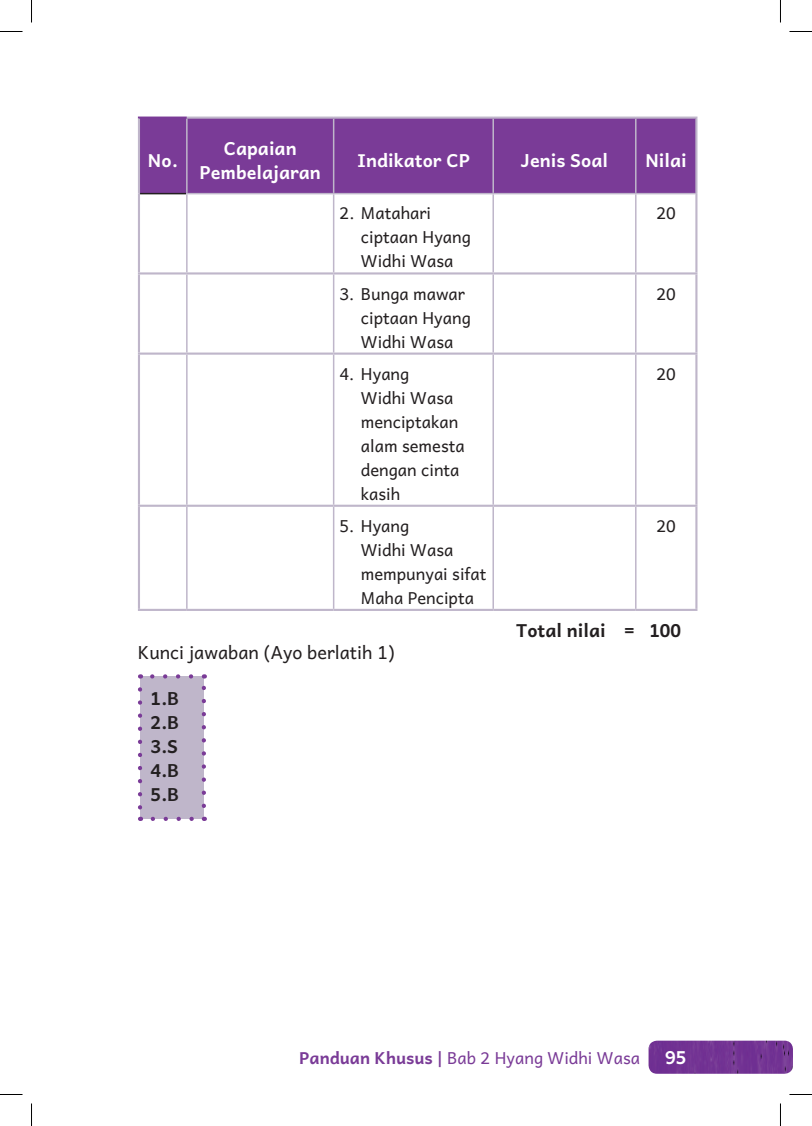
<style>
.page{position:relative;width:812px;height:1126px;background:#fff}
.page>*{position:absolute;margin:0;border:0;box-sizing:border-box;transform-origin:0 0}
.t1{font:700 18px/24px "Andika New Basic";color:#fff;text-align:center}
.t2{font:700 18px/24px "Andika New Basic";color:#231f20;text-align:justify}
.t3{font:18px "Andika New Basic";color:#231f20}
.t4{font:16.5px/24px "Andika New Basic";color:#231f20}
.t5{font:16.5px "Andika New Basic";color:#7a3b97}
.s1{font-weight:700}
</style>
<div class="page">
<img style="left:648px;top:1041px;width:144px;height:33px">
<div style="left:140px;top:119px;width:555px;height:74px;background:#7a3b97"></div>
<svg style="left:140px;top:194px;width:555px;height:415px"></svg>
<hr style="left:138px;top:117px;width:49px;height:2px;background:#7a3b97">
<hr style="left:140px;top:193px;width:46px;height:1px;background:#231f20">
<hr style="left:138px;top:119px;width:2px;height:75px;background:#bfb6ca">
<hr style="left:138px;top:194px;width:2px;height:78px;background:#bfb6ca">
<hr style="left:138px;top:272px;width:49px;height:3px;background:#bfb6ca">
<hr style="left:138px;top:275px;width:2px;height:78px;background:#bfb6ca">
<hr style="left:138px;top:353px;width:49px;height:2px;background:#bfb6ca">
<hr style="left:138px;top:355px;width:2px;height:150px;background:#bfb6ca">
<hr style="left:138px;top:505px;width:49px;height:2px;background:#bfb6ca">
<hr style="left:138px;top:507px;width:2px;height:102px;background:#bfb6ca">
<hr style="left:138px;top:609px;width:49px;height:2px;background:#bfb6ca">
<hr style="left:333px;top:119px;width:1px;height:74px;background:#bfb6ca">
<hr style="left:492px;top:119px;width:2px;height:74px;background:#bfb6ca">
<hr style="left:635px;top:119px;width:1px;height:74px;background:#bfb6ca">
<hr style="left:333px;top:194px;width:1px;height:78px;background:#bfb6ca">
<hr style="left:492px;top:194px;width:2px;height:78px;background:#bfb6ca">
<hr style="left:635px;top:194px;width:1px;height:78px;background:#bfb6ca">
<hr style="left:333px;top:275px;width:1px;height:78px;background:#bfb6ca">
<hr style="left:492px;top:275px;width:2px;height:78px;background:#bfb6ca">
<hr style="left:635px;top:275px;width:1px;height:78px;background:#bfb6ca">
<hr style="left:333px;top:355px;width:1px;height:150px;background:#bfb6ca">
<hr style="left:492px;top:355px;width:2px;height:150px;background:#bfb6ca">
<hr style="left:635px;top:355px;width:1px;height:150px;background:#bfb6ca">
<hr style="left:333px;top:507px;width:1px;height:102px;background:#bfb6ca">
<hr style="left:492px;top:507px;width:2px;height:102px;background:#bfb6ca">
<hr style="left:635px;top:507px;width:1px;height:102px;background:#bfb6ca">
<hr style="left:695px;top:119px;width:2px;height:75px;background:#bfb6ca">
<hr style="left:695px;top:194px;width:2px;height:78px;background:#bfb6ca">
<hr style="left:695px;top:275px;width:2px;height:78px;background:#bfb6ca">
<hr style="left:695px;top:355px;width:2px;height:150px;background:#bfb6ca">
<hr style="left:695px;top:507px;width:2px;height:102px;background:#bfb6ca">
<hr style="left:187px;top:117px;width:146px;height:2px;background:#bfb6ca">
<hr style="left:333px;top:117px;width:160px;height:2px;background:#bfb6ca">
<hr style="left:493px;top:117px;width:142px;height:2px;background:#bfb6ca">
<hr style="left:635px;top:117px;width:62px;height:2px;background:#bfb6ca">
<hr style="left:187px;top:272px;width:146px;height:3px;background:#bfb6ca">
<hr style="left:333px;top:272px;width:160px;height:3px;background:#bfb6ca">
<hr style="left:493px;top:272px;width:142px;height:3px;background:#bfb6ca">
<hr style="left:635px;top:272px;width:62px;height:3px;background:#bfb6ca">
<hr style="left:187px;top:353px;width:146px;height:2px;background:#bfb6ca">
<hr style="left:333px;top:353px;width:160px;height:2px;background:#bfb6ca">
<hr style="left:493px;top:353px;width:142px;height:2px;background:#bfb6ca">
<hr style="left:635px;top:353px;width:62px;height:2px;background:#bfb6ca">
<hr style="left:187px;top:505px;width:146px;height:2px;background:#bfb6ca">
<hr style="left:333px;top:505px;width:160px;height:2px;background:#bfb6ca">
<hr style="left:493px;top:505px;width:142px;height:2px;background:#bfb6ca">
<hr style="left:635px;top:505px;width:62px;height:2px;background:#bfb6ca">
<hr style="left:187px;top:609px;width:146px;height:2px;background:#bfb6ca">
<hr style="left:333px;top:609px;width:160px;height:2px;background:#bfb6ca">
<hr style="left:493px;top:609px;width:142px;height:2px;background:#bfb6ca">
<hr style="left:635px;top:609px;width:62px;height:2px;background:#bfb6ca">
<hr style="left:186px;top:119px;width:1px;height:74px;background:#bfb6ca">
<hr style="left:186px;top:193px;width:147px;height:1px;background:#bfb6ca">
<hr style="left:186px;top:194px;width:1px;height:78px;background:#bfb6ca">
<hr style="left:333px;top:193px;width:160px;height:1px;background:#bfb6ca">
<hr style="left:493px;top:193px;width:142px;height:1px;background:#bfb6ca">
<hr style="left:635px;top:193px;width:60px;height:1px;background:#bfb6ca">
<hr style="left:186px;top:275px;width:1px;height:78px;background:#bfb6ca">
<hr style="left:186px;top:355px;width:1px;height:150px;background:#bfb6ca">
<hr style="left:186px;top:507px;width:1px;height:102px;background:#bfb6ca">
<div style="left:140px;top:676px;width:64px;height:143px;background:#bfb6ca"></div>
<svg style="left:153px;top:817px;width:41px;height:4px"></svg>
<svg style="left:138px;top:689px;width:4px;height:132px"></svg>
<svg style="left:202px;top:674px;width:4px;height:132px"></svg>
<svg style="left:140px;top:674px;width:51px;height:5px"></svg>
<svg style="left:0;top:31px;width:22px;height:1px"></svg>
<svg style="left:789px;top:31px;width:22px;height:1px"></svg>
<svg style="left:0;top:1094px;width:22px;height:1px"></svg>
<svg style="left:789px;top:1094px;width:22px;height:1px"></svg>
<svg style="left:31px;top:0;width:1px;height:22px"></svg>
<svg style="left:31px;top:1103px;width:1px;height:23px"></svg>
<svg style="left:780px;top:0;width:1px;height:22px"></svg>
<svg style="left:780px;top:1103px;width:1px;height:23px"></svg>
<p class="t1" style="left:199px;top:135px;width:123px">Capaian<br>Pembelajaran</p>
<p class="t1" style="left:357px;top:147px;width:114px">Indikator CP</p>
<p class="t1" style="left:521px;top:147px;width:89px">Jenis Soal</p>
<p class="t1" style="left:645px;top:147px;width:43px">Nilai</p>
<p class="t4" style="left:361px;top:201px;width:111px;text-indent:-21px">2. Matahari ciptaan Hyang<br>Widhi Wasa</p>
<p class="t4" style="left:656px;top:201px;width:21px">20</p>
<p class="t4" style="left:361px;top:281px;width:111px;text-indent:-21px">3. Bunga mawar ciptaan Hyang<br>Widhi Wasa</p>
<p class="t4" style="left:656px;top:281px;width:21px">20</p>
<p class="t4" style="left:361px;top:361px;width:105px;text-indent:-21px">4. Hyang<br>Widhi Wasa menciptakan alam semesta dengan cinta kasih</p>
<p class="t4" style="left:656px;top:361px;width:21px">20</p>
<p class="t4" style="left:361px;top:513px;width:127px;text-indent:-21px">5. Hyang<br>Widhi Wasa mempunyai sifat<br>Maha Pencipta</p>
<p class="t4" style="left:656px;top:513px;width:21px">20</p>
<p class="t2" style="left:516px;top:618px;width:166px">Total nilai = 100</p>
<p class="t3" style="left:138px;top:637px;width:258px">Kunci jawaban (Ayo berlatih 1)</p>
<p class="t2" style="left:150px;top:686px;width:30px">1.B 2.B 3.S 4.B 5.B</p>
<p class="t1" style="left:148px;top:147px;width:32px">No.</p>
<p class="t5" style="left:299px;top:1044px;width:342px"><span class="s1">Panduan Khusus |</span> Bab 2 Hyang Widhi Wasa</p>
<p class="t1" style="left:665px;top:1045px;width:23px">95</p>
</div>
